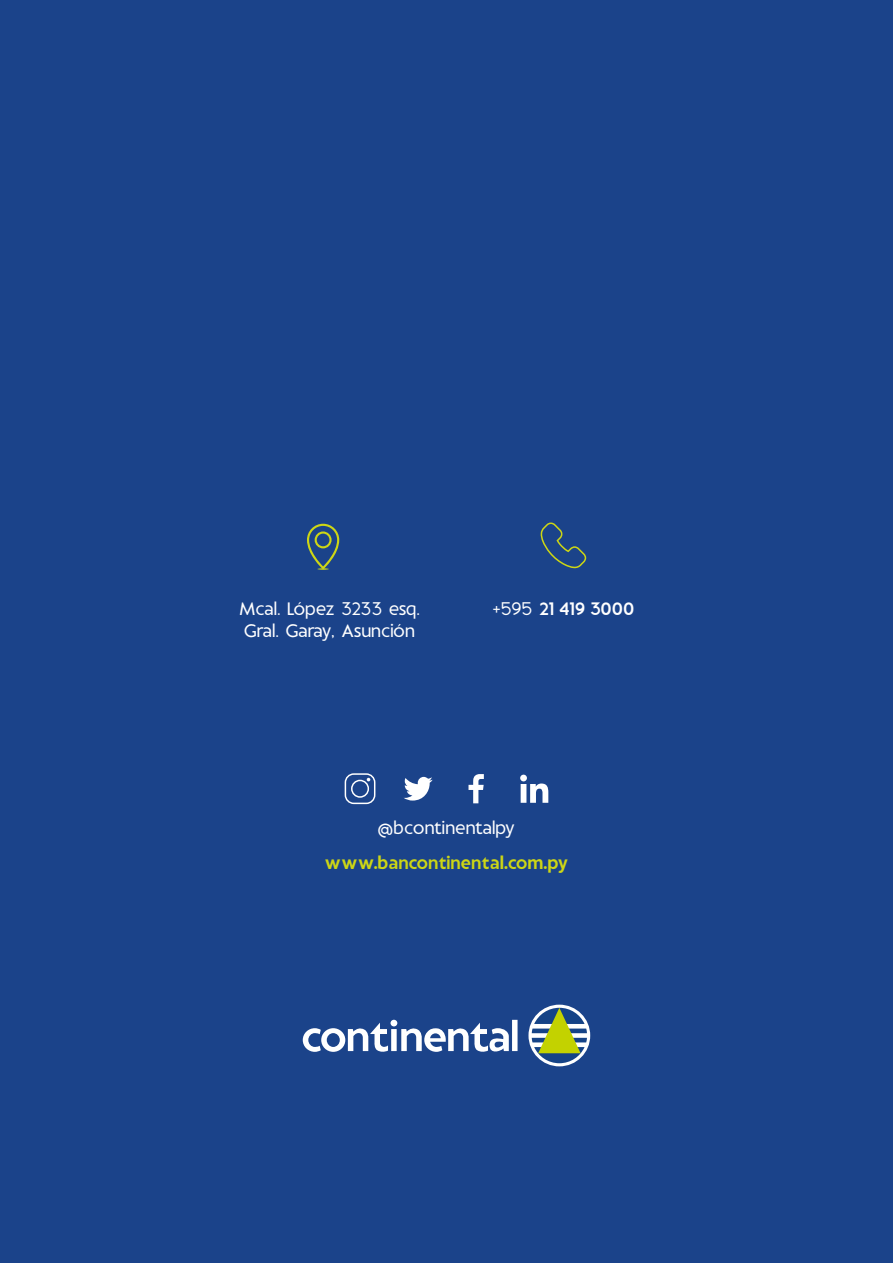
<style>
.page{position:relative;width:893px;height:1263px;background:#1b438a}
.page>*{position:absolute;margin:0;border:0;box-sizing:border-box;transform-origin:0 0}
.t1{font:18px/21.6px "Conti Sans";letter-spacing:-.015em;color:#fff}
.t2{font:700 18px "Conti Sans";letter-spacing:-.015em;color:#cdd615}
.t3{font:700 18px "Conti Sans";letter-spacing:-.015em;color:#fff}
.s1{font-weight:400}
</style>
<div class="page">
<svg style="left:307px;top:524px;width:32px;height:46px"></svg>
<svg style="left:540px;top:522px;width:46px;height:46px"></svg>
<svg style="left:520px;top:775px;width:28px;height:28px"></svg>
<svg style="left:404px;top:777px;width:29px;height:23px"></svg>
<svg style="left:468px;top:774px;width:16px;height:29px"></svg>
<svg style="left:345px;top:773px;width:30px;height:31px"></svg>
<svg style="left:303px;top:1020px;width:214px;height:32px"></svg>
<svg style="left:528px;top:1005px;width:62px;height:61px"></svg>
<svg style="left:532px;top:1008px;width:55px;height:55px"></svg>
<p class="t1" style="left:239px;top:598px;width:183px">Mcal. López 3233 esq.<br>Gral. Garay, Asunción</p>
<p class="t3" style="left:493px;top:599px;width:143px"><span class="s1">+595</span> 21 419 3000</p>
<p class="t1" style="left:378px;top:817px;width:139px">@bcontinentalpy</p>
<p class="t2" style="left:325px;top:853px;width:245px">www.bancontinental.com.py</p>
</div>
